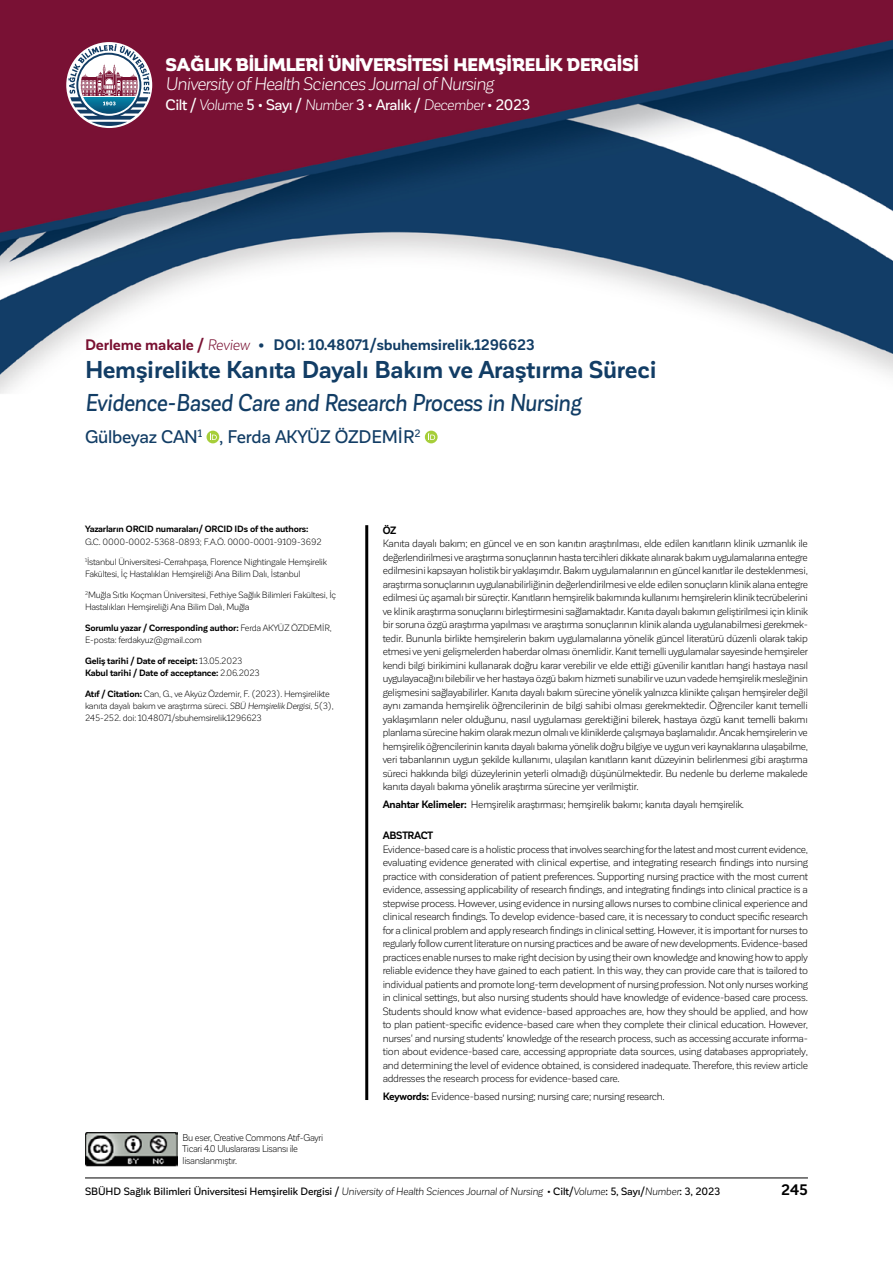
<style>
.page{position:relative;width:893px;height:1263px;background:#fff}
.page>*{position:absolute;margin:0;border:0;box-sizing:border-box;transform-origin:0 0}
.t1{font:700 24px "Corporative Sans";letter-spacing:-.01em;color:#123d65}
.t2{font:italic 500 24px "Corporative Sans";letter-spacing:-.01em;color:#123d65;scale:.91 1}
.t3{font:900 18px "Corporative";letter-spacing:-.035em;color:#fff}
.t4{font:italic 18px "Corporative Sans";letter-spacing:-.035em;color:#fff}
.t5{font:500 18px "Corporative Sans";letter-spacing:-.01em;color:#123d65}
.t6{font:700 15px "Corporative Sans";letter-spacing:-.01em;color:#123d65}
.t7{font:500 15px "Corporative Sans";letter-spacing:-.03em;color:#fff}
.t8{font:700 15px "Corporative Sans";color:#000}
.t9{font:10.5px/13.5px "Corporative Sans";letter-spacing:-.025em;color:#000;text-align:justify}
.t10{font:500 10.5px "Corporative Sans";letter-spacing:-.01em;color:#000}
.t11{font:700 10.5px "Corporative Sans";letter-spacing:-.03em;color:#000}
.t12{font:9.75px/11.9px "Corporative Sans";letter-spacing:-.035em;color:#000;scale:.95 1}
.t13{font:9px/12.1px "Corporative Sans";letter-spacing:-.025em;color:#000}
.t14{font:700 9px/12.1px "Corporative Sans";letter-spacing:-.02em;color:#000}
.s1{font-weight:400;font-style:italic}
.s2{color:#791132}
.s3{font-weight:400;font-style:italic;color:#791132}
.s4{font-weight:900}
.s5{font-weight:700}
.s6{font-weight:400}
.s7{font-style:italic}
</style>
<div class="page">
<hr style="left:85px;top:1178px;width:723px;height:1px;background:#000">
<img style="left:0;top:0;width:893px;height:394px">
<svg style="left:68px;top:44px;width:82px;height:82px"></svg>
<div style="left:207px;top:431px;width:12px;height:12px;background:#a6ce39;border-radius:50%"></div>
<svg style="left:210px;top:433px;width:7px;height:7px"></svg>
<div style="left:425px;top:431px;width:13px;height:12px;background:#a6ce39;border-radius:50%"></div>
<svg style="left:428px;top:433px;width:7px;height:7px"></svg>
<hr style="left:365px;top:525px;width:3px;height:575px;background:#000">
<img style="left:85px;top:1132px;width:93px;height:34px">
<h2 class="t3" style="left:166px;top:54px;width:475px">SAĞLIK BİLİMLERİ ÜNİVERSİTESİ HEMŞİRELİK DERGİSİ</h2>
<h2 class="t4" style="left:166px;top:74px;width:330px">University of Health Sciences Journal of Nursing</h2>
<h3 class="t7" style="left:166px;top:96px;width:366px">Cilt / <span class="s1">Volume</span> 5 • Sayı / <span class="s1">Number</span> 3 • Aralık / <span class="s1">December</span> • 2023</h3>
<h3 class="t6" style="left:85px;top:337px;width:451px"><span class="s2">Derleme makale /</span> <span class="s3">Review</span> <span class="s4">•</span> DOI: 10.48071/sbuhemsirelik.1296623</h3>
<h1 class="t1" style="left:85px;top:357px;width:573px">Hemşirelikte Kanıta Dayalı Bakım ve Araştırma Süreci</h1>
<h1 class="t2" style="left:85px;top:390px;width:547px">Evidence-Based Care and Research Process in Nursing</h1>
<h2 class="t5" style="left:85px;top:427px;width:337px">Gülbeyaz CAN<sup>1</sup> , Ferda AKYÜZ ÖZDEMİR<sup>2</sup></h2>
<p class="t14" style="left:85px;top:523px;width:225px">Yazarların ORCID numaraları/ ORCID IDs of the authors:</p>
<p class="t13" style="left:85px;top:535px;width:238px">G.C. 0000-0002-5368-0893; F.A.Ö. 0000-0001-9109-3692</p>
<p class="t13" style="left:85px;top:556px;width:243px"><sup>1</sup>İstanbul Üniversitesi-Cerrahpaşa, Florence Nightingale Hemşirelik<br>Fakültesi, İç Hastalıkları Hemşireliği Ana Bilim Dalı, İstanbul</p>
<p class="t13" style="left:85px;top:589px;width:252px"><sup>2</sup>Muğla Sıtkı Koçman Üniversitesi, Fethiye Sağlık Bilimleri Fakültesi, İç<br>Hastalıkları Hemşireliği Ana Bilim Dalı, Muğla</p>
<p class="t13" style="left:85px;top:622px;width:248px"><span class="s5">Sorumlu yazar / Corresponding author:</span> Ferda AKYÜZ ÖZDEMİR,<br>E-posta: ferdakyuz@gmail.com</p>
<p class="t14" style="left:85px;top:655px;width:176px">Geliş tarihi / Date of receipt: <span class="s6">13.05.2023<br></span>Kabul tarihi / Date of acceptance: <span class="s6">2.06.2023</span></p>
<p class="t13" style="left:85px;top:687px;width:250px"><span class="s5">Atıf / Citation:</span> Can, G., ve Akyüz Özdemir, F. (2023). Hemşirelikte kanıta dayalı bakım ve araştırma süreci. <span class="s7">SBÜ Hemşirelik Dergisi, 5</span>(3),<br>245-252. doi: 10.48071/sbuhemsirelik.1296623</p>
<p class="t12" style="left:183px;top:1131px;width:150px">Bu eser, Creative Commons Atıf-Gayri<br>Ticari 4.0 Uluslararası Lisansı ile lisanslanmıştır.</p>
<p class="t11" style="left:383px;top:524px;width:15px">ÖZ</p>
<p class="t9" style="left:383px;top:537px;width:427px">Kanıta dayalı bakım; en güncel ve en son kanıtın araştırılması, elde edilen kanıtların klinik uzmanlık ile değerlendirilmesi ve araştırma sonuçlarının hasta tercihleri dikkate alınarak bakım uygulamalarına entegre edilmesini kapsayan holistik bir yaklaşımdır. Bakım uygulamalarının en güncel kanıtlar ile desteklenmesi, araştırma sonuçlarının uygulanabilirliğinin değerlendirilmesi ve elde edilen sonuçların klinik alana entegre edilmesi üç aşamalı bir süreçtir. Kanıtların hemşirelik bakımında kullanımı hemşirelerin klinik tecrübelerini ve klinik araştırma sonuçlarını birleştirmesini sağlamaktadır. Kanıta dayalı bakımın geliştirilmesi için klinik bir soruna özgü araştırma yapılması ve araştırma sonuçlarının klinik alanda uygulanabilmesi gerekmek&shy;tedir. Bununla birlikte hemşirelerin bakım uygulamalarına yönelik güncel literatürü düzenli olarak takip etmesi ve yeni gelişmelerden haberdar olması önemlidir. Kanıt temelli uygulamalar sayesinde hemşireler kendi bilgi birikimini kullanarak doğru karar verebilir ve elde ettiği güvenilir kanıtları hangi hastaya nasıl uygulayacağını bilebilir ve her hastaya özgü bakım hizmeti sunabilir ve uzun vadede hemşirelik mesleğinin gelişmesini sağlayabilirler. Kanıta dayalı bakım sürecine yönelik yalnızca klinikte çalışan hemşireler değil aynı zamanda hemşirelik öğrencilerinin de bilgi sahibi olması gerekmektedir. Öğrenciler kanıt temelli yaklaşımların neler olduğunu, nasıl uygulaması gerektiğini bilerek, hastaya özgü kanıt temelli bakımı planlama sürecine hakim olarak mezun olmalı ve kliniklerde çalışmaya başlamalıdır. Ancak hemşirelerin ve hemşirelik öğrencilerinin kanıta dayalı bakıma yönelik doğru bilgiye ve uygun veri kaynaklarına ulaşabilme, veri tabanlarının uygun şekilde kullanımı, ulaşılan kanıtların kanıt düzeyinin belirlenmesi gibi araştırma süreci hakkında bilgi düzeylerinin yeterli olmadığı düşünülmektedir. Bu nedenle bu derleme makalede kanıta dayalı bakıma yönelik araştırma sürecine yer verilmiştir.</p>
<p class="t9" style="left:383px;top:798px;width:363px"><span class="s5">Anahtar Kelimeler:</span> Hemşirelik araştırması; hemşirelik bakımı; kanıta dayalı hemşirelik.</p>
<p class="t11" style="left:383px;top:830px;width:52px">ABSTRACT</p>
<p class="t9" style="left:383px;top:842px;width:427px">Evidence-based care is a holistic process that involves searching for the latest and most current evidence, evaluating evidence generated with clinical expertise, and integrating research findings into nursing practice with consideration of patient preferences. Supporting nursing practice with the most current evidence, assessing applicability of research findings, and integrating findings into clinical practice is a stepwise process. However, using evidence in nursing allows nurses to combine clinical experience and clinical research findings. To develop evidence-based care, it is necessary to conduct specific research for a clinical problem and apply research findings in clinical setting. However, it is important for nurses to regularly follow current literature on nursing practices and be aware of new developments. Evidence-based practices enable nurses to make right decision by using their own knowledge and knowing how to apply reliable evidence they have gained to each patient. In this way, they can provide care that is tailored to individual patients and promote long-term development of nursing profession. Not only nurses working in clinical settings, but also nursing students should have knowledge of evidence-based care process.<br>Students should know what evidence-based approaches are, how they should be applied, and how to plan patient-specific evidence-based care when they complete their clinical education. However, nurses' and nursing students' knowledge of the research process, such as accessing accurate informa&shy;tion about evidence-based care, accessing appropriate data sources, using databases appropriately, and determining the level of evidence obtained, is considered inadequate. Therefore, this review article addresses the research process for evidence-based care.</p>
<p class="t9" style="left:383px;top:1090px;width:283px"><span class="s5">Keywords:</span> Evidence-based nursing; nursing care; nursing research.</p>
<p class="t10" style="left:85px;top:1186px;width:637px">SBÜHD Sağlık Bilimleri Üniversitesi Hemşirelik Dergisi / <span class="s1">University of Health Sciences Journal of Nursing</span> • Cilt/<span class="s1">Volume</span>: 5, Sayı/<span class="s1">Number</span>: 3, 2023</p>
<h3 class="t8" style="left:781px;top:1181px;width:28px">245</h3>
</div>
